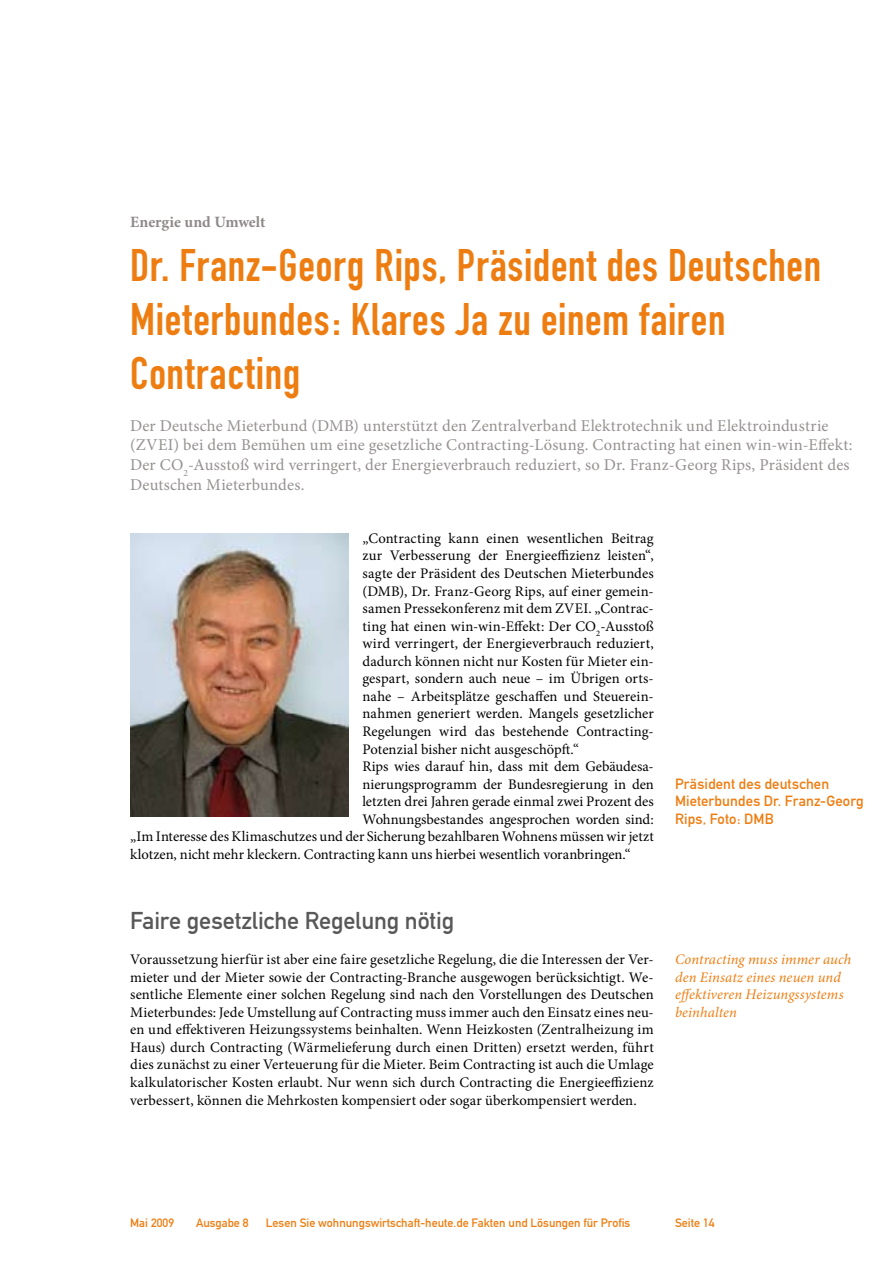
<style>
.page{position:relative;width:893px;height:1263px;background:#fff}
.page>*{position:absolute;margin:0;border:0;box-sizing:border-box;transform-origin:0 0}
.t1{font:45px/54px "DIN Engschrift";letter-spacing:.015em;color:#ee7d11}
.t2{font:24px "DIN Mittelschrift";letter-spacing:-.005em;color:#595858}
.t3{font:16.5px/19.8px "Minion Pro";letter-spacing:.01em;color:#969190}
.t4{font:700 15.75px "Minion Pro";letter-spacing:-.005em;color:#8e8988}
.t5{font:14.7px/17.5px "Minion Pro";color:#000;text-align:justify}
.t6{font:italic 14.7px/17.5px "Minion Pro";letter-spacing:.005em;color:#ee7d11}
.t7{font:14.7px/17.5px "DIN Mittelschrift";letter-spacing:.005em;color:#ee7d11}
.t8{font:12px "DIN Mittelschrift";color:#ee7d11}
</style>
<div class="page">
<img style="left:130px;top:533px;width:218px;height:284px">
<p class="t4" style="left:130px;top:211px;width:137px">Energie und Umwelt</p>
<h1 class="t1" style="left:130px;top:239px;width:693px">Dr. Franz-Georg Rips, Präsident des Deutschen<br>Mieterbundes: Klares Ja zu einem fairen<br>Contracting</h1>
<p class="t3" style="left:130px;top:416px;width:724px">Der Deutsche Mieterbund (DMB) unterstützt den Zentralverband Elektrotechnik und Elektroindustrie (ZVEI) bei dem Bemühen um eine gesetzliche Contracting-Lösung. Contracting hat einen win-win-Effekt:<br>Der CO<sub>2</sub>-Ausstoß wird verringert, der Energieverbrauch reduziert, so Dr. Franz-Georg Rips, Präsident des Deutschen Mieterbundes.</p>
<p class="t5" style="left:362px;top:529px;width:293px">„Contracting kann einen wesentlichen Beitrag</p>
<p class="t5" style="left:362px;top:547px;width:293px">zur Verbesserung der Energieeffizienz leisten“,</p>
<p class="t5" style="left:362px;top:565px;width:293px">sagte der Präsident des Deutschen Mieterbundes</p>
<p class="t5" style="left:362px;top:582px;width:293px">(DMB), Dr. Franz-Georg Rips, auf einer gemein-</p>
<p class="t5" style="left:362px;top:600px;width:293px">samen Pressekonferenz mit dem ZVEI. „Contrac-</p>
<p class="t5" style="left:362px;top:617px;width:293px">ting hat einen win-win-Effekt: Der CO<sub>2</sub>-Ausstoß</p>
<p class="t5" style="left:362px;top:635px;width:293px">wird verringert, der Energieverbrauch reduziert,</p>
<p class="t5" style="left:362px;top:652px;width:293px">dadurch können nicht nur Kosten für Mieter ein-</p>
<p class="t5" style="left:362px;top:670px;width:293px">gespart, sondern auch neue – im Übrigen orts-</p>
<p class="t5" style="left:362px;top:687px;width:293px">nahe – Arbeitsplätze geschaffen und Steuerein-</p>
<p class="t5" style="left:362px;top:705px;width:293px">nahmen generiert werden. Mangels gesetzlicher</p>
<p class="t5" style="left:362px;top:723px;width:293px">Regelungen wird das bestehende Contracting-</p>
<p class="t5" style="left:362px;top:740px;width:218px">Potenzial bisher nicht ausgeschöpft.“</p>
<p class="t5" style="left:362px;top:758px;width:293px">Rips wies darauf hin, dass mit dem Gebäudesa-</p>
<p class="t5" style="left:362px;top:775px;width:293px">nierungsprogramm der Bundesregierung in den</p>
<p class="t5" style="left:362px;top:793px;width:293px">letzten drei Jahren gerade einmal zwei Prozent des</p>
<p class="t5" style="left:362px;top:810px;width:293px">Wohnungsbestandes angesprochen worden sind:</p>
<p class="t5" style="left:130px;top:828px;width:525px">„Im Interesse des Klimaschutzes und der Sicherung bezahlbaren Wohnens müssen wir jetzt</p>
<p class="t5" style="left:130px;top:845px;width:502px">klotzen, nicht mehr kleckern. Contracting kann uns hierbei wesentlich voranbringen.“</p>
<h2 class="t2" style="left:130px;top:906px;width:325px">Faire gesetzliche Regelung nötig</h2>
<p class="t5" style="left:130px;top:951px;width:525px">Voraussetzung hierfür ist aber eine faire gesetzliche Regelung, die die Interessen der Ver&shy;mieter und der Mieter sowie der Contracting-Branche ausgewogen berücksichtigt. We&shy;sentliche Elemente einer solchen Regelung sind nach den Vorstellungen des Deutschen Mieterbundes: Jede Umstellung auf Contracting muss immer auch den Einsatz eines neu&shy;en und effektiveren Heizungssystems beinhalten. Wenn Heizkosten (Zentralheizung im Haus) durch Contracting (Wärmelieferung durch einen Dritten) ersetzt werden, führt dies zunächst zu einer Verteuerung für die Mieter. Beim Contracting ist auch die Umlage kalkulatorischer Kosten erlaubt. Nur wenn sich durch Contracting die Energieeffizienz verbessert, können die Mehrkosten kompensiert oder sogar überkompensiert werden.</p>
<p class="t7" style="left:675px;top:775px;width:190px">Präsident des deutschen<br>Mieterbundes Dr. Franz-Georg<br>Rips, Foto: DMB</p>
<p class="t6" style="left:675px;top:951px;width:178px">Contracting muss immer auch den Einsatz eines neuen und effektiveren Heizungssystems beinhalten</p>
<p class="t8" style="left:130px;top:1216px;width:45px">Mai 2009</p>
<p class="t8" style="left:196px;top:1216px;width:54px">Ausgabe 8</p>
<p class="t8" style="left:266px;top:1216px;width:366px">Lesen Sie wohnungswirtschaft-heute.de Fakten und Lösungen für Profis</p>
<p class="t8" style="left:675px;top:1216px;width:41px">Seite 14</p>
</div>
